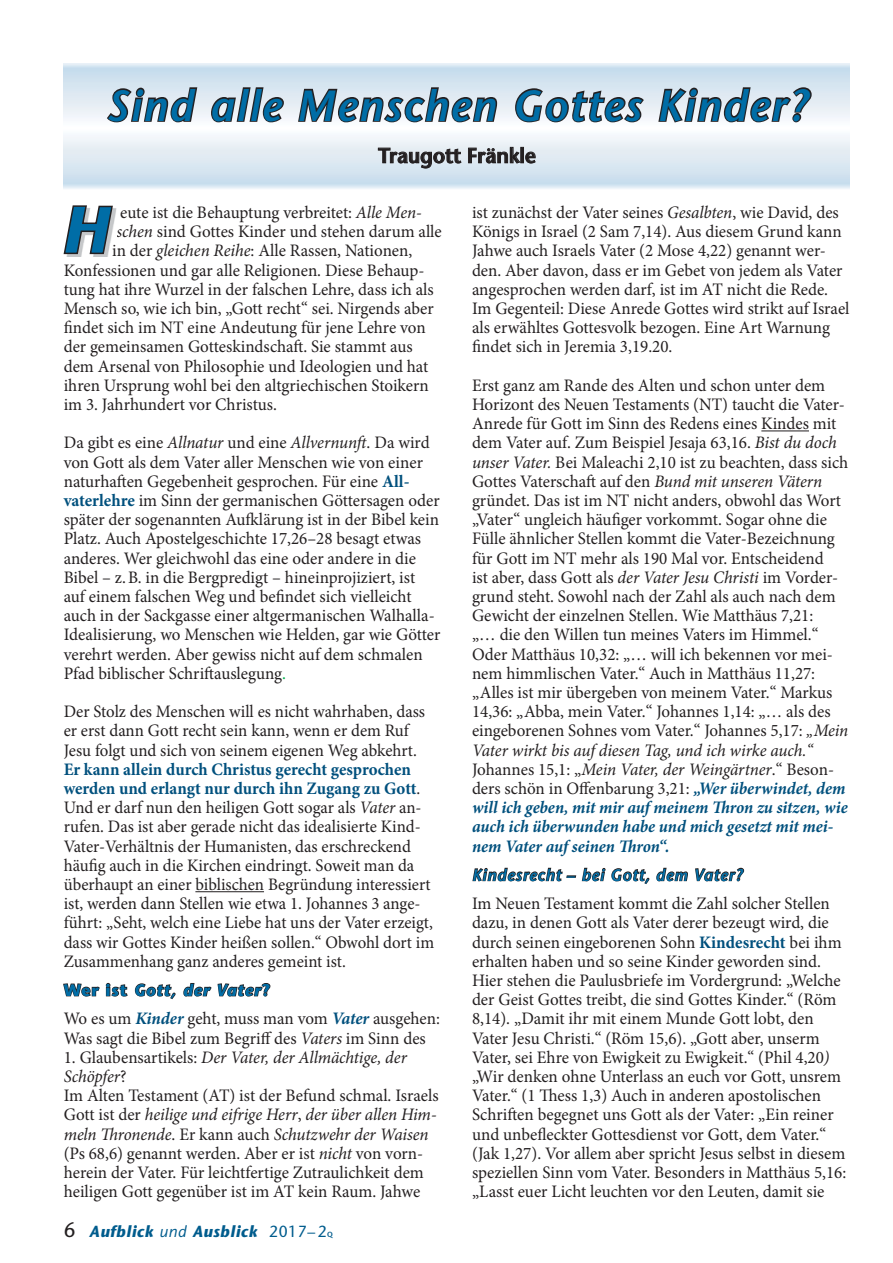
<style>
.page{position:relative;width:893px;height:1263px;background:#fff}
.page>*{position:absolute;margin:0;border:0;box-sizing:border-box;transform-origin:0 0}
.t1{font:italic 600 43.5px "Stone Sans";letter-spacing:.045em;color:#006da6}
.t2{font:600 21px "Stone Sans";color:#231f20}
.t3{font:21px "Stone Sans";color:#231f20}
.t4{font:17.55px/19.2px "Minion Pro";color:#231f20}
.t5{font:17.55px/19.2px "Minion Pro";color:#231f20;scale:.96 1}
.t6{font:italic 600 16.5px "Stone Sans";letter-spacing:.06em;color:#006da6;scale:.96 1}
.t7{font:italic 700 16.5px "Stone Sans";letter-spacing:.06em;color:#006da6;scale:.96 1}
.t8{font:italic 700 16.05px "Stone Sans";letter-spacing:.04em;color:#005c8d}
.s1{font-style:italic}
.s2{font-weight:700;color:#00507d}
.s3{color:#00ad4c}
.s4{font-style:normal}
.s5{font-weight:700;font-style:italic;color:#00507d}
.s6{font-weight:400}
.s7{font-weight:400;font-style:normal}
.s8{font-weight:600;font-style:normal;font-size:7.5px}
</style>
<div class="page">
<hr style="left:761px;top:431px;width:48px;height:1px;background:#231f20">
<svg style="left:472px;top:867px;width:178px;height:17px"></svg>
<svg style="left:656px;top:867px;width:89px;height:15px"></svg>
<hr style="left:195px;top:891px;width:69px;height:1px;background:#231f20">
<svg style="left:63px;top:982px;width:65px;height:15px"></svg>
<svg style="left:134px;top:983px;width:42px;height:17px"></svg>
<svg style="left:183px;top:983px;width:88px;height:14px"></svg>
<img style="left:64px;top:64px;width:785px;height:125px">
<svg style="left:105px;top:86px;width:94px;height:38px;background:#a7abb0"></svg>
<svg style="left:210px;top:86px;width:75px;height:38px;background:#a3a7ac"></svg>
<svg style="left:296px;top:86px;width:203px;height:38px;background:#a6aaaf"></svg>
<svg style="left:514px;top:87px;width:132px;height:37px;background:#a6aaaf"></svg>
<svg style="left:657px;top:86px;width:156px;height:38px"></svg>
<div style="left:792px;top:113px;width:9px;height:9px;border:3px solid #231f20;border-radius:3px"></div>
<svg style="left:378px;top:147px;width:54px;height:22px"></svg>
<div style="left:434px;top:152px;width:10px;height:11px;border:1px solid #231f20;border-radius:50%"></div>
<div style="left:436px;top:154px;width:5px;height:8px;border:1px solid #231f20;border-radius:50%"></div>
<svg style="left:445px;top:148px;width:17px;height:16px"></svg>
<svg style="left:468px;top:147px;width:68px;height:17px"></svg>
<img style="left:67px;top:255px;width:41px;height:2px">
<svg style="left:63px;top:205px;width:51px;height:50px"></svg>
<h1 class="t1" style="left:107px;top:89px;width:703px">Sind alle Menschen Gottes Kinder?</h1>
<p class="t2" style="left:378px;top:147px;width:159px">Traugott Fränkle</p>
<p class="t4" style="left:120px;top:204px;width:303px">eute ist die Behauptung verbreitet: <span class="s1">Alle Men-</span></p>
<p class="t4" style="left:116px;top:223px;width:327px"><span class="s1">schen</span> sind Gottes Kinder und stehen darum alle</p>
<p class="t4" style="left:112px;top:243px;width:302px">in der <span class="s1">gleichen Reihe</span>: Alle Rassen, Nationen,</p>
<p class="t4" style="left:64px;top:262px;width:362px">Konfessionen und gar alle Religionen. Diese Behaup-</p>
<p class="t4" style="left:64px;top:281px;width:371px">tung hat ihre Wurzel in der falschen Lehre, dass ich als</p>
<p class="t4" style="left:64px;top:300px;width:371px">Mensch so, wie ich bin, „Gott recht“ sei. Nirgends aber</p>
<p class="t4" style="left:64px;top:319px;width:363px">findet sich im NT eine Andeutung für jene Lehre von</p>
<p class="t4" style="left:64px;top:339px;width:350px">der gemeinsamen Gotteskindschaft. Sie stammt aus</p>
<p class="t4" style="left:64px;top:358px;width:366px">dem Arsenal von Philosophie und Ideologien und hat</p>
<p class="t4" style="left:64px;top:377px;width:367px">ihren Ursprung wohl bei den altgriechischen Stoikern</p>
<p class="t4" style="left:64px;top:396px;width:215px">im 3. Jahrhundert vor Christus.</p>
<p class="t4" style="left:64px;top:435px;width:378px">Da gibt es eine <span class="s1">Allnatur</span> und eine <span class="s1">Allvernunft</span>. Da wird von Gott als dem Vater aller Menschen wie von einer naturhaften Gegebenheit gesprochen. Für eine <span class="s2">All&shy;vaterlehre</span> im Sinn der germanischen Göttersagen oder später der sogenannten Aufklärung ist in der Bibel kein Platz. Auch Apostelgeschichte 17,26–28 besagt etwas anderes. Wer gleichwohl das eine oder andere in die Bibel – z. B. in die Bergpredigt – hineinprojiziert, ist auf einem falschen Weg und befindet sich vielleicht auch in der Sackgasse einer altgermanischen Walhalla-Idealisierung, wo Menschen wie Helden, gar wie Götter verehrt werden. Aber gewiss nicht auf dem schmalen Pfad biblischer Schriftauslegung<span class="s3">.</span></p>
<p class="t5" style="left:64px;top:703px;width:378px">Der Stolz des Menschen will es nicht wahrhaben, dass er erst dann Gott recht sein kann, wenn er dem Ruf<br>Jesu folgt und sich von seinem eigenen Weg abkehrt.</p>
<p class="t5" style="left:64px;top:761px;width:387px"><span class="s2">Er kann allein durch Christus gerecht gesprochen werden und erlangt nur durch ihn Zugang zu Gott</span>.<br>Und er darf nun den heiligen Gott sogar als <span class="s1">Vater</span> an&shy;rufen. Das ist aber gerade nicht das idealisierte Kind-Vater-Verhältnis der Humanisten, das erschreckend häufig auch in die Kirchen eindringt. Soweit man da überhaupt an einer biblischen Begründung interessiert ist, werden dann Stellen wie etwa 1. Johannes 3 ange&shy;führt: „Seht, welch eine Liebe hat uns der Vater erzeigt, dass wir Gottes Kinder heißen sollen.“ Obwohl dort im Zusammenhang ganz anderes gemeint ist.</p>
<p class="t7" style="left:64px;top:984px;width:217px"><span class="s4">Wer ist</span> Gott, der Vater<span class="s4">?</span></p>
<p class="t4" style="left:64px;top:1011px;width:378px">Wo es um <span class="s5">Kinder</span> geht, muss man vom <span class="s5">Vater</span> ausgehen:<br>Was sagt die Bibel zum Begriff des <span class="s1">Vaters</span> im Sinn des</p>
<p class="t4" style="left:64px;top:1049px;width:376px">1. Glaubensartikels: <span class="s1">Der Vater, der Allmächtige, der Schöpfer</span>?<br>Im Alten Testament (AT) ist der Befund schmal. Israels Gott ist der <span class="s1">heilige und eifrige Herr</span>, <span class="s1">der über allen Him&shy;meln Thronende</span>. Er kann auch <span class="s1">Schutzwehr der Waisen </span>(Ps 68,6) genannt werden. Aber er ist <span class="s1">nicht</span> von vorn&shy;herein der Vater. Für leichtfertige Zutraulichkeit dem heiligen Gott gegenüber ist im AT kein Raum. Jahwe</p>
<p class="t3" style="left:64px;top:1222px;width:13px">6</p>
<p class="t8" style="left:89px;top:1225px;width:245px">Aufblick <span class="s6">und</span> Ausblick <span class="s7">2017–2</span><span class="s8">Q</span></p>
<p class="t4" style="left:472px;top:204px;width:379px">ist zunächst der Vater seines <span class="s1">Gesalbten</span>, wie David, des Königs in Israel (2 Sam 7,14). Aus diesem Grund kann Jahwe auch Israels Vater (2 Mose 4,22) genannt wer&shy;den. Aber davon, dass er im Gebet von jedem als Vater angesprochen werden darf, ist im AT nicht die Rede.<br>Im Gegenteil: Diese Anrede Gottes wird strikt auf Israel als erwähltes Gottesvolk bezogen. Eine Art Warnung findet sich in Jeremia 3,19.20.</p>
<p class="t4" style="left:472px;top:377px;width:378px">Erst ganz am Rande des Alten und schon unter dem Horizont des Neuen Testaments (NT) taucht die Vater-Anrede für Gott im Sinn des Redens eines Kindes mit dem Vater auf. Zum Beispiel Jesaja 63,16. <span class="s1">Bist du doch unser Vater.</span> Bei Maleachi 2,10 ist zu beachten, dass sich Gottes Vaterschaft auf den <span class="s1">Bund mit unseren Vätern </span>gründet. Das ist im NT nicht anders, obwohl das Wort „Vater“ ungleich häufiger vorkommt. Sogar ohne die Fülle ähnlicher Stellen kommt die Vater-Bezeichnung für Gott im NT mehr als 190 Mal vor. Entscheidend<br>ist aber, dass Gott als <span class="s1">der Vater Jesu Christi</span> im Vorder&shy;grund steht. Sowohl nach der Zahl als auch nach dem Gewicht der einzelnen Stellen. Wie Matthäus 7,21:<br>„… die den Willen tun meines Vaters im Himmel.“ Oder Matthäus 10,32: „… will ich bekennen vor mei&shy;nem himmlischen Vater.“ Auch in Matthäus 11,27: „Alles ist mir übergeben von meinem Vater.“ Markus 14,36: „Abba, mein Vater.“ Johannes 1,14: „… als des eingeborenen Sohnes vom Vater.“ Johannes 5,17: <span class="s1">„Mein Vater wirkt bis auf diesen Tag, und ich wirke auch.“ </span>Johannes 15,1: „<span class="s1">Mein Vater, der Weingärtner</span>.“ Beson&shy;ders schön in Offenbarung 3,21: <span class="s5">„Wer überwindet, dem will ich geben, mit mir auf meinem Thron zu sitzen, wie auch ich überwunden habe und mich gesetzt mit mei&shy;nem Vater auf seinen Thron“.</span></p>
<p class="t6" style="left:472px;top:868px;width:283px">Kindesrecht – bei Gott, dem Vater?</p>
<p class="t4" style="left:472px;top:895px;width:376px">Im Neuen Testament kommt die Zahl solcher Stellen dazu, in denen Gott als Vater derer bezeugt wird, die durch seinen eingeborenen Sohn <span class="s2">Kindesrecht</span> bei ihm erhalten haben und so seine Kinder geworden sind.<br>Hier stehen die Paulusbriefe im Vordergrund: „Welche der Geist Gottes treibt, die sind Gottes Kinder.“ (Röm 8,14). „Damit ihr mit einem Munde Gott lobt, den Vater Jesu Christi.“ (Röm 15,6). „Gott aber, unserm Vater, sei Ehre von Ewigkeit zu Ewigkeit.“ (Phil 4,20<span class="s1">) </span>„Wir denken ohne Unterlass an euch vor Gott, unsrem Vater.“ (1 Thess 1,3) Auch in anderen apostolischen Schriften begegnet uns Gott als der Vater: „Ein reiner und unbefleckter Gottesdienst vor Gott, dem Vater.“ (Jak 1,27). Vor allem aber spricht Jesus selbst in diesem speziellen Sinn vom Vater. Besonders in Matthäus 5,16: „Lasst euer Licht leuchten vor den Leuten, damit sie</p>
</div>
